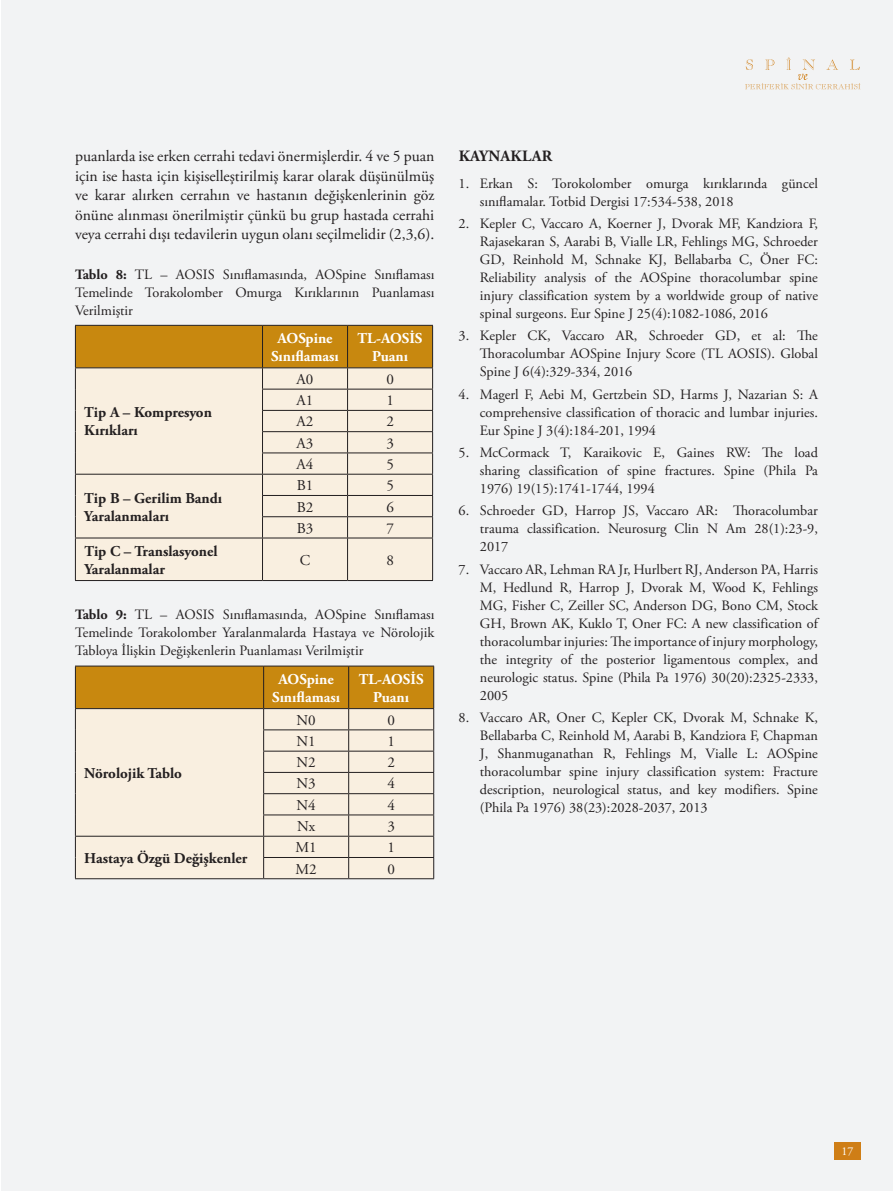
<style>
.page{position:relative;width:893px;height:1191px;background:#fff}
.page>*{position:absolute;margin:0;border:0;box-sizing:border-box;transform-origin:0 0}
.t1{font:15.75px/19.5px "Adobe Garamond Pro";color:#231f20;text-align:justify}
.t2{font:700 15.75px "Adobe Garamond Pro";letter-spacing:.015em;color:#231f20}
.t3{font:700 15px/18px "Adobe Garamond Pro";color:#231f20}
.t4{font:700 15px/18px "Adobe Garamond Pro";color:#fff;text-align:center}
.t5{font:15px "Adobe Garamond Pro";color:#231f20}
.t6{font:14.25px/18px "Adobe Garamond Pro";color:#231f20;text-align:justify}
.t7{font:12px "Adobe Garamond Pro";color:#fff}
.s1{font-weight:700}
</style>
<div class="page">
<div style="left:1px;top:0;width:891px;height:1191px;background:#f2f3f4"></div>
<div style="left:834px;top:1141px;width:27px;height:18px;background:#cf7e16"></div>
<svg style="left:745px;top:57px;width:115px;height:32px"></svg>
<div style="left:76px;top:538px;width:356px;height:42px;background:#f9efe0"></div>
<svg style="left:75px;top:325px;width:358px;height:212px;background:#e7d3b0"></svg>
<hr style="left:75px;top:537px;width:187px;height:1px;background:#231f20">
<hr style="left:75px;top:538px;width:1px;height:42px;background:#231f20">
<hr style="left:262px;top:537px;width:86px;height:1px;background:#231f20">
<hr style="left:262px;top:538px;width:1px;height:42px;background:#231f20">
<hr style="left:348px;top:537px;width:85px;height:1px;background:#231f20">
<hr style="left:347px;top:538px;width:1px;height:42px;background:#231f20">
<hr style="left:432px;top:538px;width:1px;height:42px;background:#231f20">
<hr style="left:75px;top:580px;width:187px;height:1px;background:#231f20">
<hr style="left:262px;top:580px;width:86px;height:1px;background:#231f20">
<hr style="left:348px;top:580px;width:85px;height:1px;background:#231f20">
<hr style="left:75px;top:665px;width:189px;height:1px;background:#231f20">
<hr style="left:264px;top:665px;width:85px;height:1px;background:#231f20">
<hr style="left:349px;top:665px;width:85px;height:1px;background:#231f20">
<svg style="left:75px;top:666px;width:359px;height:212px;background:#e7d3b0"></svg>
<hr style="left:75px;top:878px;width:189px;height:1px;background:#231f20">
<hr style="left:264px;top:878px;width:85px;height:1px;background:#231f20">
<hr style="left:349px;top:878px;width:85px;height:1px;background:#231f20">
<p class="t1" style="left:75px;top:147px;width:361px">puanlarda ise erken cerrahi tedavi önermişlerdir. 4 ve 5 puan için ise hasta için kişiselleştirilmiş karar olarak düşünülmüş ve karar alırken cerrahın ve hastanın değişkenlerinin göz önüne alınması önerilmiştir çünkü bu grup hastada cerrahi veya cerrahi dışı tedavilerin uygun olanı seçilmelidir (2,3,6).</p>
<p class="t6" style="left:75px;top:266px;width:361px"><span class="s1">Tablo 8:</span> TL – AOSIS Sınıflamasında, AOSpine Sınıflaması Temelinde Torakolomber Omurga Kırıklarının Puanlaması Verilmiştir</p>
<p class="t4" style="left:271px;top:329px;width:69px">AOSpine<br>Sınıflaması</p>
<p class="t4" style="left:358px;top:329px;width:66px">TL-AOSİS<br>Puanı</p>
<p class="t3" style="left:84px;top:404px;width:129px">Tip A – Kompresyon<br>Kırıkları</p>
<p class="t3" style="left:84px;top:489px;width:139px">Tip B – Gerilim Bandı<br>Yaralanmaları</p>
<p class="t5" style="left:297px;top:370px;width:18px">A0</p>
<p class="t5" style="left:386px;top:370px;width:9px">0</p>
<p class="t5" style="left:297px;top:391px;width:18px">A1</p>
<p class="t5" style="left:386px;top:391px;width:9px">1</p>
<p class="t5" style="left:297px;top:413px;width:18px">A2</p>
<p class="t5" style="left:386px;top:413px;width:9px">2</p>
<p class="t5" style="left:297px;top:434px;width:18px">A3</p>
<p class="t5" style="left:386px;top:434px;width:9px">3</p>
<p class="t5" style="left:297px;top:455px;width:18px">A4</p>
<p class="t5" style="left:386px;top:455px;width:9px">5</p>
<p class="t5" style="left:297px;top:476px;width:18px">B1</p>
<p class="t5" style="left:386px;top:476px;width:9px">5</p>
<p class="t5" style="left:297px;top:498px;width:18px">B2</p>
<p class="t5" style="left:386px;top:498px;width:9px">6</p>
<p class="t5" style="left:297px;top:519px;width:18px">B3</p>
<p class="t5" style="left:386px;top:519px;width:9px">7</p>
<p class="t3" style="left:84px;top:542px;width:135px">Tip C – Translasyonel<br>Yaralanmalar</p>
<p class="t5" style="left:300px;top:551px;width:12px">C</p>
<p class="t5" style="left:386px;top:551px;width:9px">8</p>
<p class="t6" style="left:75px;top:606px;width:361px"><span class="s1">Tablo 9:</span> TL – AOSIS Sınıflamasında, AOSpine Sınıflaması Temelinde Torakolomber Yaralanmalarda Hastaya ve Nörolojik Tabloya İlişkin Değişkenlerin Puanlaması Verilmiştir</p>
<p class="t4" style="left:272px;top:670px;width:69px">AOSpine<br>Sınıflaması</p>
<p class="t4" style="left:359px;top:670px;width:66px">TL-AOSİS<br>Puanı</p>
<p class="t3" style="left:84px;top:764px;width:99px">Nörolojik Tablo</p>
<p class="t3" style="left:84px;top:849px;width:165px">Hastaya Özgü Değişkenler</p>
<p class="t5" style="left:297px;top:711px;width:21px">N0</p>
<p class="t5" style="left:387px;top:711px;width:9px">0</p>
<p class="t5" style="left:297px;top:732px;width:21px">N1</p>
<p class="t5" style="left:387px;top:732px;width:9px">1</p>
<p class="t5" style="left:297px;top:753px;width:21px">N2</p>
<p class="t5" style="left:387px;top:753px;width:9px">2</p>
<p class="t5" style="left:297px;top:774px;width:21px">N3</p>
<p class="t5" style="left:387px;top:774px;width:9px">4</p>
<p class="t5" style="left:297px;top:796px;width:21px">N4</p>
<p class="t5" style="left:387px;top:796px;width:9px">4</p>
<p class="t5" style="left:297px;top:817px;width:20px">Nx</p>
<p class="t5" style="left:387px;top:817px;width:9px">3</p>
<p class="t5" style="left:296px;top:838px;width:23px">M1</p>
<p class="t5" style="left:387px;top:838px;width:9px">1</p>
<p class="t5" style="left:296px;top:859px;width:23px">M2</p>
<p class="t5" style="left:387px;top:859px;width:9px">0</p>
<p class="t2" style="left:459px;top:147px;width:95px">KAYNAKLAR</p>
<p class="t6" style="left:480px;top:175px;width:340px;text-indent:-21px">1. Erkan S: Torokolomber omurga kırıklarında güncel sınıflamalar. Totbid Dergisi 17:534-538, 2018</p>
<p class="t6" style="left:480px;top:215px;width:340px;text-indent:-21px">2. Kepler C, Vaccaro A, Koerner J, Dvorak MF, Kandziora F, Rajasekaran S, Aarabi B, Vialle LR, Fehlings MG, Schroeder GD, Reinhold M, Schnake KJ, Bellabarba C, Öner FC:<br>Reliability analysis of the AOSpine thoracolumbar spine injury classification system by a worldwide group of native spinal surgeons. Eur Spine J 25(4):1082-1086, 2016</p>
<p class="t6" style="left:480px;top:327px;width:340px;text-indent:-21px">3. Kepler CK, Vaccaro AR, Schroeder GD, et al: The Thoracolumbar AOSpine Injury Score (TL AOSIS). Global Spine J 6(4):329-334, 2016</p>
<p class="t6" style="left:480px;top:386px;width:340px;text-indent:-21px">4. Magerl F, Aebi M, Gertzbein SD, Harms J, Nazarian S: A comprehensive classification of thoracic and lumbar injuries.<br>Eur Spine J 3(4):184-201, 1994</p>
<p class="t6" style="left:480px;top:444px;width:340px;text-indent:-21px">5. McCormack T, Karaikovic E, Gaines RW: The load sharing classification of spine fractures. Spine (Phila Pa 1976) 19(15):1741-1744, 1994</p>
<p class="t6" style="left:480px;top:502px;width:340px;text-indent:-21px">6. Schroeder GD, Harrop JS, Vaccaro AR: Thoracolumbar trauma classification. Neurosurg Clin N Am 28(1):23-9, 2017</p>
<p class="t6" style="left:480px;top:560px;width:340px;text-indent:-21px">7. Vaccaro AR, Lehman RA Jr, Hurlbert RJ, Anderson PA, Harris M, Hedlund R, Harrop J, Dvorak M, Wood K, Fehlings MG, Fisher C, Zeiller SC, Anderson DG, Bono CM, Stock GH, Brown AK, Kuklo T, Oner FC: A new classification of thoracolumbar injuries: The importance of injury morphology, the integrity of the posterior ligamentous complex, and neurologic status. Spine (Phila Pa 1976) 30(20):2325-2333, 2005</p>
<p class="t6" style="left:480px;top:709px;width:340px;text-indent:-21px">8. Vaccaro AR, Oner C, Kepler CK, Dvorak M, Schnake K, Bellabarba C, Reinhold M, Aarabi B, Kandziora F, Chapman J, Shanmuganathan R, Fehlings M, Vialle L: AOSpine thoracolumbar spine injury classification system: Fracture description, neurological status, and key modifiers. Spine (Phila Pa 1976) 38(23):2028-2037, 2013</p>
<p class="t7" style="left:842px;top:1143px;width:13px">17</p>
</div>
